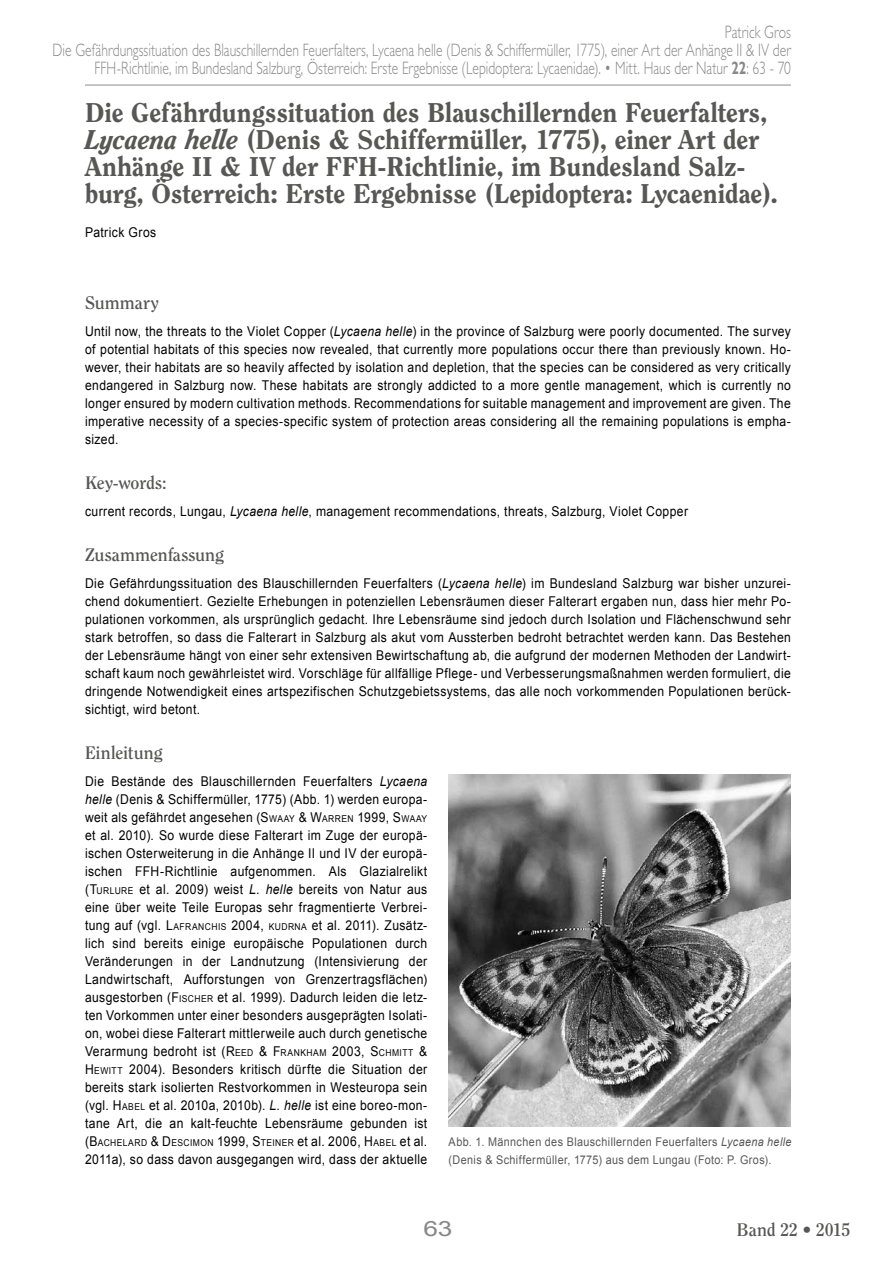
<style>
.page{position:relative;width:893px;height:1263px;background:#fff}
.page>*{position:absolute;margin:0;border:0;box-sizing:border-box;transform-origin:0 0}
.t1{font:800 27px/27px "Clearface Std";letter-spacing:-.005em;color:#575756}
.t2{font:21px "Arial";color:#878787;scale:1.25 1}
.t3{font:300 18px/18px "Gill Sans Std";letter-spacing:.005em;color:#878787;text-align:right;scale:.75 1}
.t4{font:700 18px "Clearface Std";color:#575756}
.t5{font:13.5px/18px "Arial";letter-spacing:.03em;color:#000;text-align:justify;scale:.9 1}
.t6{font:12px/18px "Arial";letter-spacing:.035em;color:#575756;scale:.9 1}
.t7{font:9.45px "Arial";letter-spacing:.05em;color:#000;scale:.9 1}
.s1{font-weight:700}
.s2{font-style:italic}
.s3{font-style:inherit}
.s4{font-size:9.45px}
.s5{font-size:13.5px}
</style>
<div class="page">
<hr style="left:85px;top:84px;width:706px;height:2px;background:#b3b2b2">
<img style="left:449px;top:775px;width:342px;height:351px">
<p class="t3" style="left:53px;top:24px;width:986px">Patrick Gros<br>Die Gefährdungssituation des Blauschillernden Feuerfalters, Lycaena helle (Denis &amp; Schiffermüller, 1775), einer Art der Anhänge II &amp; IV der<br>FFH-Richtlinie, im Bundesland Salzburg, Österreich: Erste Ergebnisse (Lepidoptera: Lycaenidae). • Mitt. Haus der Natur <span class="s1">22</span>: 63 - 70</p>
<p class="t1" style="left:85px;top:99px;width:695px">Die Gefährdungssituation des Blauschillernden Feuerfalters, <span class="s2">Lycaena helle</span> (Denis &amp; Schiffermüller, 1775), einer Art der Anhänge II &amp; IV der FFH-Richtlinie, im Bundesland Salz&shy;burg, Österreich: Erste Ergebnisse (Lepidoptera: Lycaenidae).</p>
<p class="t5" style="left:85px;top:223px;width:81px">Patrick Gros</p>
<h3 class="t4" style="left:85px;top:292px;width:75px">Summary</h3>
<p class="t5" style="left:85px;top:322px;width:786px">Until now, the threats to the Violet Copper (<span class="s2">Lycaena helle</span>) in the province of Salzburg were poorly documented. The survey of potential habitats of this species now revealed, that currently more populations occur there than previously known. Ho&shy;wever, their habitats are so heavily affected by isolation and depletion, that the species can be considered as very critically endangered in Salzburg now. These habitats are strongly addicted to a more gentle management, which is currently no longer ensured by modern cultivation methods. Recommendations for suitable management and improvement are given. The imperative necessity of a species-specific system of protection areas considering all the remaining populations is empha&shy;sized.</p>
<h3 class="t4" style="left:85px;top:472px;width:83px">Key-words:</h3>
<p class="t5" style="left:85px;top:502px;width:671px">current records, Lungau, <span class="s2">Lycaena helle</span>, management recommendations, threats, Salzburg, Violet Copper</p>
<h3 class="t4" style="left:85px;top:544px;width:141px">Zusammenfassung</h3>
<p class="t5" style="left:85px;top:574px;width:786px">Die Gefährdungssituation des Blauschillernden Feuerfalters (<span class="s2">Lycaena helle</span>) im Bundesland Salzburg war bisher unzurei&shy;chend dokumentiert. Gezielte Erhebungen in potenziellen Lebensräumen dieser Falterart ergaben nun, dass hier mehr Po&shy;pulationen vorkommen, als ursprünglich gedacht. Ihre Lebensräume sind jedoch durch Isolation und Flächenschwund sehr stark betroffen, so dass die Falterart in Salzburg als akut vom Aussterben bedroht betrachtet werden kann. Das Bestehen der Lebensräume hängt von einer sehr extensiven Bewirtschaftung ab, die aufgrund der modernen Methoden der Landwirt&shy;schaft kaum noch gewährleistet wird. Vorschläge für allfällige Pflege- und Verbesserungsmaßnahmen werden formuliert, die dringende Notwendigkeit eines artspezifischen Schutzgebietssystems, das alle noch vorkommenden Populationen berück&shy;sichtigt, wird betont.</p>
<h3 class="t4" style="left:85px;top:742px;width:79px">Einleitung</h3>
<p class="t5" style="left:85px;top:772px;width:382px">Die Bestände des Blauschillernden Feuerfalters <span class="s2">Lycaena helle</span> (Denis &amp; Schiffermüller, 1775) (Abb. 1) werden europa&shy;weit als gefährdet angesehen (<span class="s3">S</span><span class="s4">WAAY</span> <span class="s3">&amp; W</span><span class="s4">ARREN</span> 1999, <span class="s3">S</span><span class="s4">WAAY </span>et al. 2010). So wurde diese Falterart im Zuge der europä&shy;ischen Osterweiterung in die Anhänge II und IV der europä&shy;ischen FFH-Richtlinie aufgenommen. Als Glazialrelikt (<span class="s3">T</span><span class="s4">URLURE</span> et al. 2009) weist <span class="s2">L. helle</span> bereits von Natur aus eine über weite Teile Europas sehr fragmentierte Verbrei&shy;tung auf (vgl. <span class="s3">L</span><span class="s4">AFRANCHIS</span> 2004, <span class="s4">KUDRNA</span> et al. 2011). Zusätz&shy;lich sind bereits einige europäische Populationen durch Veränderungen in der Landnutzung (Intensivierung der Landwirtschaft, Aufforstungen von Grenzertragsflächen) ausgestorben (<span class="s3">F</span><span class="s4">ISCHER</span> et al. 1999). Dadurch leiden die letz&shy;ten Vorkommen unter einer besonders ausgeprägten Isolati&shy;on, wobei diese Falterart mittlerweile auch durch genetische Verarmung bedroht ist (<span class="s3">R</span><span class="s4">EED</span> <span class="s3">&amp; F</span><span class="s4">RANKHAM</span> <span class="s3">2003, S</span><span class="s4">CHMITT</span> <span class="s3">&amp; H</span> <span class="s4">EWITT</span> <span class="s3">2004</span>). Besonders kritisch dürfte die Situation der bereits stark isolierten Restvorkommen in Westeuropa sein (vgl. <span class="s3">H</span> <span class="s4">ABEL</span> et al. 2010a, 2010b). <span class="s2">L. helle</span> ist eine boreo-mon&shy;tane Art, die an kalt-feuchte Lebensräume gebunden ist</p>
<p class="t7" style="left:85px;top:1137px;width:382px"><span class="s5">(</span><span class="s5">B</span>ACHELARD <span class="s5">&amp; D</span> ESCIMON <span class="s5">1999, S</span>TEINER <span class="s5">et al. 2006,</span> <span class="s5">H</span>ABEL <span class="s5">et al.</span></p>
<p class="t5" style="left:85px;top:1150px;width:382px">2011a), so dass davon ausgegangen wird, dass der aktuelle</p>
<p class="t6" style="left:449px;top:1133px;width:383px">Abb. 1. Männchen des Blauschillernden Feuerfalters <span class="s2">Lycaena helle </span>(Denis &amp; Schiffermüller, 1775) aus dem Lungau (Foto: P. Gros).</p>
<h2 class="t2" style="left:423px;top:1215px;width:25px">63</h2>
<h3 class="t4" style="left:737px;top:1219px;width:115px">Band 22 • 2015</h3>
</div>
